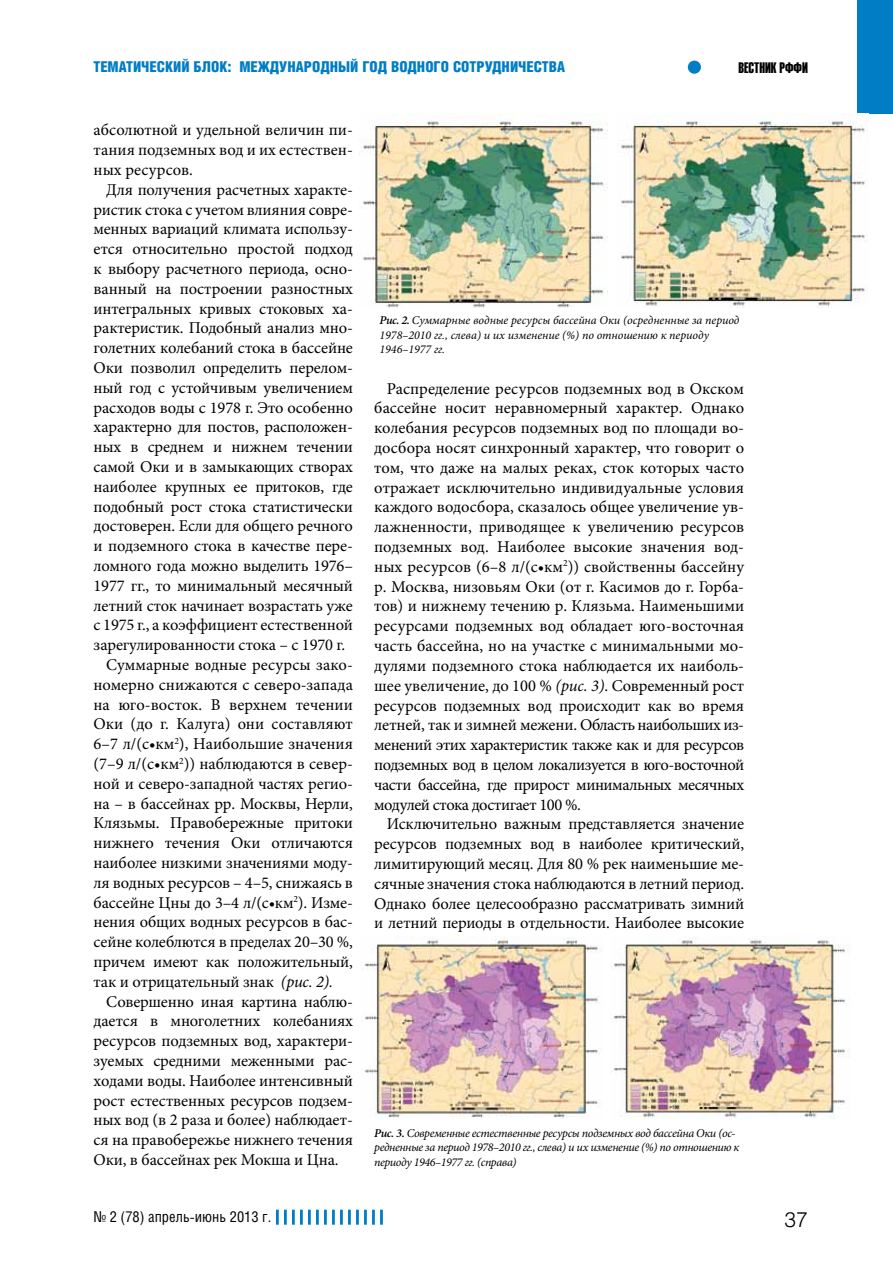
<style>
.page{position:relative;width:893px;height:1263px;background:#fff}
.page>*{position:absolute;margin:0;border:0;box-sizing:border-box;transform-origin:0 0}
.t1{font:21px "Helios Light C";color:#000}
.t2{font:16.5px/19.8px "Minion Pro";letter-spacing:-.01em;color:#000;text-align:justify}
.t3{font:15px "Helios Cond Black C";color:#007dc5}
.t4{font:15px "Helios Cond C";color:#000}
.t5{font:15px "Helios Extra Compressed C";color:#000}
.t6{font:italic 12px/14.4px "Minion Pro";letter-spacing:-.025em;color:#000}
.t7{font:italic 12px/14.4px "Minion Pro";color:#000}
.s1{font-style:italic}
.s2{font-weight:600}
</style>
<div class="page">
<div style="left:857px;top:0;width:36px;height:113px;background:#007dc5"></div>
<hr style="left:276px;top:1210px;width:3px;height:15px;background:#007dc5">
<hr style="left:284px;top:1210px;width:3px;height:15px;background:#007dc5">
<hr style="left:292px;top:1210px;width:3px;height:15px;background:#007dc5">
<hr style="left:300px;top:1210px;width:3px;height:15px;background:#007dc5">
<hr style="left:308px;top:1210px;width:3px;height:15px;background:#007dc5">
<hr style="left:316px;top:1210px;width:3px;height:15px;background:#007dc5">
<hr style="left:324px;top:1210px;width:3px;height:15px;background:#007dc5">
<hr style="left:332px;top:1210px;width:3px;height:15px;background:#007dc5">
<hr style="left:340px;top:1210px;width:3px;height:15px;background:#007dc5">
<hr style="left:348px;top:1210px;width:3px;height:15px;background:#007dc5">
<hr style="left:356px;top:1210px;width:3px;height:15px;background:#007dc5">
<hr style="left:364px;top:1210px;width:3px;height:15px;background:#007dc5">
<hr style="left:372px;top:1210px;width:3px;height:15px;background:#007dc5">
<hr style="left:380px;top:1210px;width:3px;height:15px;background:#007dc5">
<div style="left:688px;top:61px;width:13px;height:13px;background:#007dc5;border-radius:50%"></div>
<img style="left:359px;top:114px;width:249px;height:193px">
<img style="left:621px;top:113px;width:247px;height:194px">
<img style="left:361px;top:936px;width:241px;height:183px">
<img style="left:610px;top:936px;width:240px;height:182px">
<p class="t3" style="left:94px;top:58px;width:472px">ТЕМАТИЧЕСКИЙ БЛОК: Международный год водного сотрудничества</p>
<p class="t5" style="left:738px;top:59px;width:71px">Вестник рффи</p>
<p class="t2" style="left:94px;top:120px;width:261px">абсолютной и удельной величин пи&shy;тания подземных вод и их естествен&shy;ных ресурсов.</p>
<p class="t2" style="left:106px;top:180px;width:248px">Для получения расчетных характе-</p>
<p class="t2" style="left:94px;top:199px;width:261px">ристик стока с учетом влияния совре-</p>
<p class="t2" style="left:94px;top:219px;width:261px">менных вариаций климата использу-</p>
<p class="t2" style="left:94px;top:239px;width:261px">ется относительно простой подход</p>
<p class="t2" style="left:94px;top:259px;width:261px">к выбору расчетного периода, осно-</p>
<p class="t2" style="left:94px;top:279px;width:261px">ванный на построении разностных</p>
<p class="t2" style="left:94px;top:298px;width:261px">интегральных кривых стоковых ха-</p>
<p class="t2" style="left:94px;top:318px;width:261px">рактеристик. Подобный анализ мно-</p>
<p class="t2" style="left:94px;top:338px;width:261px">голетних колебаний стока в бассейне</p>
<p class="t2" style="left:94px;top:358px;width:261px">Оки позволил определить перелом-</p>
<p class="t2" style="left:94px;top:378px;width:261px">ный год с устойчивым увеличением</p>
<p class="t2" style="left:94px;top:397px;width:261px">расходов воды с 1978 г. Это особенно</p>
<p class="t2" style="left:94px;top:417px;width:261px">характерно для постов, расположен-</p>
<p class="t2" style="left:94px;top:437px;width:261px">ных в среднем и нижнем течении</p>
<p class="t2" style="left:94px;top:457px;width:261px">самой Оки и в замыкающих створах</p>
<p class="t2" style="left:94px;top:477px;width:261px">наиболее крупных ее притоков, где</p>
<p class="t2" style="left:94px;top:496px;width:261px">подобный рост стока статистически</p>
<p class="t2" style="left:94px;top:516px;width:261px">достоверен. Если для общего речного</p>
<p class="t2" style="left:94px;top:536px;width:261px">и подземного стока в качестве пере-</p>
<p class="t2" style="left:94px;top:556px;width:261px">ломного года можно выделить 1976–</p>
<p class="t2" style="left:94px;top:576px;width:261px">1977 гг., то минимальный месячный</p>
<p class="t2" style="left:94px;top:595px;width:261px">летний сток начинает возрастать уже</p>
<p class="t2" style="left:94px;top:615px;width:261px">с 1975 г., а коэффициент естественной</p>
<p class="t2" style="left:94px;top:635px;width:253px">зарегулированности стока – с 1970 г.</p>
<p class="t2" style="left:106px;top:655px;width:248px">Суммарные водные ресурсы зако-</p>
<p class="t2" style="left:94px;top:675px;width:261px">номерно снижаются с северо-запада</p>
<p class="t2" style="left:94px;top:694px;width:261px">на юго-восток. В верхнем течении</p>
<p class="t2" style="left:94px;top:714px;width:261px">Оки (до г. Калуга) они составляют</p>
<p class="t2" style="left:94px;top:734px;width:261px">6–7 л/(с•км<sup>2</sup>), Наибольшие значения</p>
<p class="t2" style="left:94px;top:754px;width:261px">(7–9 л/(с•км<sup>2</sup>)) наблюдаются в север-</p>
<p class="t2" style="left:94px;top:774px;width:261px">ной и северо-западной частях регио-</p>
<p class="t2" style="left:94px;top:793px;width:261px">на – в бассейнах рр. Москвы, Нерли,</p>
<p class="t2" style="left:94px;top:813px;width:261px">Клязьмы. Правобережные притоки</p>
<p class="t2" style="left:94px;top:833px;width:261px">нижнего течения Оки отличаются</p>
<p class="t2" style="left:94px;top:853px;width:261px">наиболее низкими значениями моду-</p>
<p class="t2" style="left:94px;top:873px;width:261px">ля водных ресурсов – 4–5, снижаясь в</p>
<p class="t2" style="left:94px;top:892px;width:261px">бассейне Цны до 3–4 л/(с•км<sup>2</sup>). Изме-</p>
<p class="t2" style="left:94px;top:912px;width:261px">нения общих водных ресурсов в бас-</p>
<p class="t2" style="left:94px;top:932px;width:261px">сейне колеблются в пределах 20–30 %,</p>
<p class="t2" style="left:94px;top:952px;width:261px">причем имеют как положительный,</p>
<p class="t2" style="left:94px;top:972px;width:241px">так и отрицательный знак <span class="s1">(рис. 2).</span></p>
<p class="t2" style="left:106px;top:991px;width:248px">Совершенно иная картина наблю-</p>
<p class="t2" style="left:94px;top:1011px;width:261px">дается в многолетних колебаниях</p>
<p class="t2" style="left:94px;top:1031px;width:261px">ресурсов подземных вод, характери-</p>
<p class="t2" style="left:94px;top:1051px;width:261px">зуемых средними меженными рас-</p>
<p class="t2" style="left:94px;top:1071px;width:261px">ходами воды. Наиболее интенсивный</p>
<p class="t2" style="left:94px;top:1090px;width:261px">рост естественных ресурсов подзем-</p>
<p class="t2" style="left:94px;top:1110px;width:261px">ных вод (в 2 раза и более) наблюдает-</p>
<p class="t2" style="left:94px;top:1130px;width:261px">ся на правобережье нижнего течения</p>
<p class="t2" style="left:94px;top:1150px;width:247px">Оки, в бассейнах рек Мокша и Цна.</p>
<p class="t7" style="left:379px;top:313px;width:361px"><span class="s2">Рис. 2.</span> Суммарные водные ресурсы бассейна Оки (осредненные за период<br>1978–2010 гг., слева) и их изменение (%) по отношению к периоду<br>1946–1977 гг.</p>
<p class="t2" style="left:374px;top:379px;width:371px;text-indent:13px">Распределение ресурсов подземных вод в Окском бассейне носит неравномерный характер. Однако колебания ресурсов подземных вод по площади во&shy;досбора носят синхронный характер, что говорит о том, что даже на малых реках, сток которых часто отражает исключительно индивидуальные условия каждого водосбора, сказалось общее увеличение ув&shy;лажненности, приводящее к увеличению ресурсов подземных вод. Наиболее высокие значения вод&shy;ных ресурсов (6–8 л/(с•км<sup>2</sup>)) свойственны бассейну р. Москва, низовьям Оки (от г. Касимов до г. Горба&shy;тов) и нижнему течению р. Клязьма. Наименьшими ресурсами подземных вод обладает юго-восточная часть бассейна, но на участке с минимальными мо&shy;дулями подземного стока наблюдается их наиболь&shy;шее увеличение, до 100 % <span class="s1">(рис. 3)</span>. Современный рост ресурсов подземных вод происходит как во время летней, так и зимней межени. Область наибольших из&shy;менений этих характеристик также как и для ресурсов подземных вод в целом локализуется в юго-восточной части бассейна, где прирост минимальных месячных модулей стока достигает 100 %.</p>
<p class="t2" style="left:374px;top:814px;width:371px;text-indent:13px">Исключительно важным представляется значение ресурсов подземных вод в наиболее критический, лимитирующий месяц. Для 80 % рек наименьшие ме&shy;сячные значения стока наблюдаются в летний период.<br>Однако более целесообразно рассматривать зимний и летний периоды в отдельности. Наиболее высокие</p>
<p class="t6" style="left:374px;top:1126px;width:367px"><span class="s2">Рис. 3.</span> Современные естественные ресурсы подземных вод бассейна Оки (ос&shy;редненные за период 1978–2010 гг., слева) и их изменение (%) по отношению к периоду 1946–1977 гг. (справа)</p>
<p class="t4" style="left:94px;top:1208px;width:179px">№ 2 (78) апрель-июнь 2013 г.</p>
<p class="t1" style="left:785px;top:1207px;width:25px">37</p>
</div>
